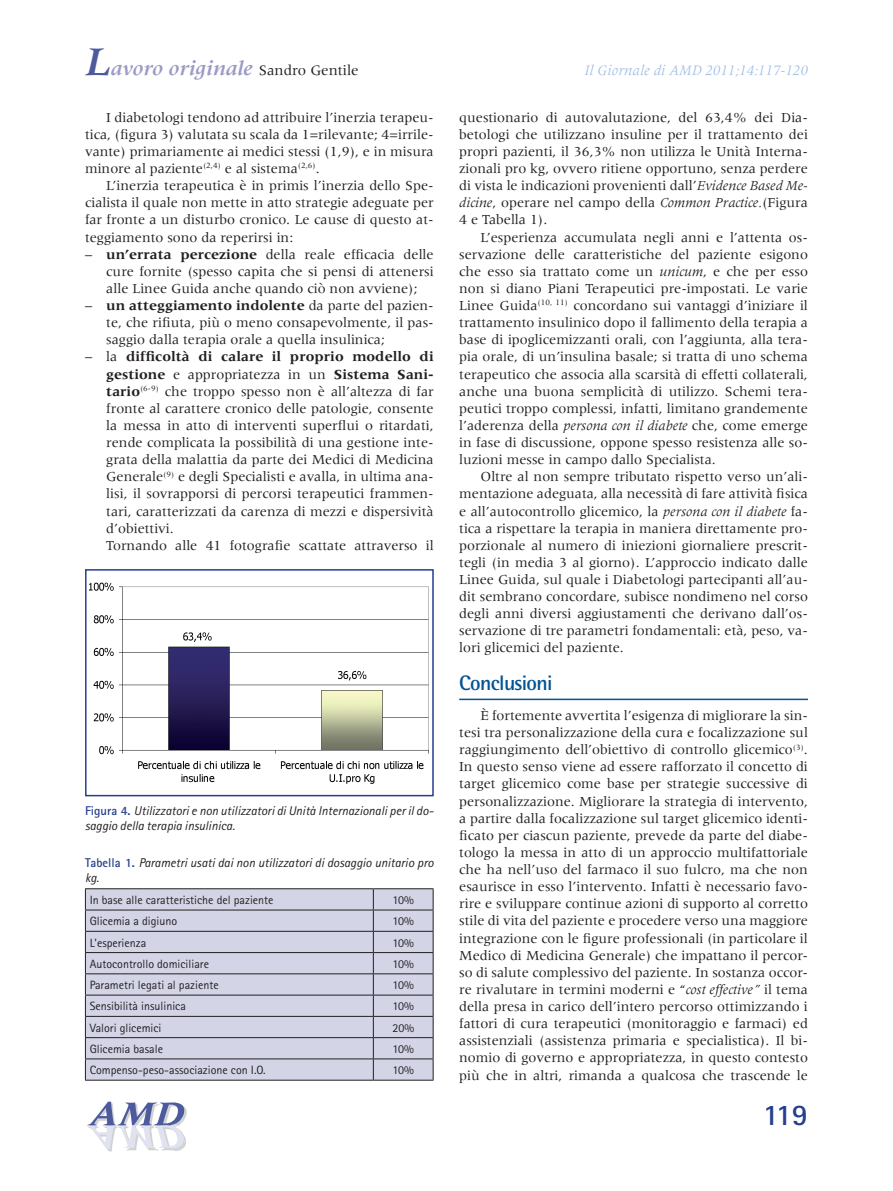
<style>
.page{position:relative;width:893px;height:1191px;background:#fff}
.page>*{position:absolute;margin:0;border:0;box-sizing:border-box;transform-origin:0 0}
.t1{font:700 30px "Rotis Sans Serif";color:#253f8e}
.t2{font:italic 700 21px "Meridien";color:#9b9bc6}
.t3{font:700 21px "Rotis Semi Sans";letter-spacing:-.03em;color:#005495}
.t4{font:italic 15px "Meridien";color:#a1c1e5}
.t5{font:14.25px/17.1px "Meridien";color:#231f20;text-align:justify}
.t6{font:italic 12.75px/15px "Rotis Sans Serif";color:#231f20}
.t7{font:12px "Rotis Sans Serif";color:#231f20}
.s1{font-size:42px;color:#4d5a9e}
.s2{font-weight:400;font-style:normal;font-size:15px;color:#231f20}
.s3{font-weight:700}
.s4{font-weight:700;font-style:normal;color:#253f8e}
.s5{font-style:italic}
</style>
<div class="page">
<img style="left:175px;top:1148px;width:8px;height:3px">
<img style="left:106px;top:1148px;width:69px;height:3px">
<img style="left:87px;top:1101px;width:100px;height:45px">
<img style="left:87px;top:1125px;width:98px;height:23px">
<svg style="left:87px;top:1125px;width:84px;height:1px"></svg>
<hr style="left:459px;top:698px;width:349px;height:2px;background:#005495">
<img style="left:88px;top:582px;width:341px;height:202px">
<div style="left:85px;top:569px;width:349px;height:227px;border:2px solid #253f8e"></div>
<div style="left:86px;top:889px;width:347px;height:190px;background:#d4d4e7"></div>
<hr style="left:85px;top:888px;width:288px;height:1px;background:#231f20">
<hr style="left:373px;top:888px;width:60px;height:1px;background:#231f20">
<hr style="left:85px;top:909px;width:288px;height:1px;background:#231f20">
<hr style="left:373px;top:909px;width:60px;height:1px;background:#231f20">
<hr style="left:85px;top:931px;width:288px;height:1px;background:#231f20">
<hr style="left:373px;top:931px;width:60px;height:1px;background:#231f20">
<hr style="left:85px;top:952px;width:288px;height:1px;background:#231f20">
<hr style="left:373px;top:952px;width:60px;height:1px;background:#231f20">
<hr style="left:85px;top:973px;width:288px;height:1px;background:#231f20">
<hr style="left:373px;top:973px;width:60px;height:1px;background:#231f20">
<hr style="left:85px;top:994px;width:288px;height:1px;background:#231f20">
<hr style="left:373px;top:994px;width:60px;height:1px;background:#231f20">
<hr style="left:85px;top:1016px;width:288px;height:1px;background:#231f20">
<hr style="left:373px;top:1016px;width:60px;height:1px;background:#231f20">
<hr style="left:85px;top:1037px;width:288px;height:1px;background:#231f20">
<hr style="left:373px;top:1037px;width:60px;height:1px;background:#231f20">
<hr style="left:85px;top:1058px;width:288px;height:1px;background:#231f20">
<hr style="left:373px;top:1058px;width:60px;height:1px;background:#231f20">
<hr style="left:85px;top:1079px;width:288px;height:1px;background:#231f20">
<hr style="left:373px;top:1079px;width:60px;height:1px;background:#231f20">
<svg style="left:85px;top:889px;width:1px;height:190px"></svg>
<svg style="left:373px;top:889px;width:1px;height:190px"></svg>
<svg style="left:433px;top:889px;width:1px;height:190px"></svg>
<h2 class="t2" style="left:85px;top:57px;width:275px"><span class="s1">L</span>avoro originale <span class="s2">Sandro Gentile</span></h2>
<p class="t5" style="left:85px;top:109px;width:350px;text-indent:21px">I diabetologi tendono ad attribuire l’inerzia terapeu&shy;tica, (figura 3) valutata su scala da 1=rilevante; 4=irrile&shy;vante) primariamente ai medici stessi (1,9), e in misura minore al paziente<sup>(2,4)</sup> e al sistema<sup>(2,6)</sup>.</p>
<p class="t5" style="left:85px;top:177px;width:350px;text-indent:21px">L’inerzia terapeutica è in primis l’inerzia dello Spe&shy;cialista il quale non mette in atto strategie adeguate per far fronte a un disturbo cronico. Le cause di questo at&shy;teggiamento sono da reperirsi in:</p>
<p class="t5" style="left:106px;top:245px;width:329px;text-indent:-21px">– <span class="s3">un’errata percezione</span> della reale efficacia delle cure fornite (spesso capita che si pensi di attenersi alle Linee Guida anche quando ciò non avviene);</p>
<p class="t5" style="left:106px;top:297px;width:329px;text-indent:-21px">– <span class="s3">un atteggiamento indolente</span> da parte del pazien&shy;te, che rifiuta, più o meno consapevolmente, il pas&shy;saggio dalla terapia orale a quella insulinica;</p>
<p class="t5" style="left:106px;top:348px;width:329px;text-align:left;text-indent:-21px">– la <span class="s3">difficoltà di calare il proprio modello di gestione</span> e appropriatezza in un <span class="s3">Sistema Sani&shy;tario</span><sup>(6-9)</sup> che troppo spesso non è all’altezza di far fronte al carattere cronico delle patologie, consente la messa in atto di interventi superflui o ritardati, rende complicata la possibilità di una gestione inte&shy;grata della malattia da parte dei Medici di Medicina Generale<sup>(9)</sup> e degli Specialisti e avalla, in ultima ana&shy;lisi, il sovrapporsi di percorsi terapeutici frammen&shy;tari, caratterizzati da carenza di mezzi e dispersività d’obiettivi.<br>Tornando alle 41 fotografie scattate attraverso il</p>
<p class="t6" style="left:85px;top:803px;width:350px"><span class="s4">Figura 4.</span> Utilizzatori e non utilizzatori di Unità Internazionali per il do&shy;saggio della terapia insulinica.</p>
<p class="t6" style="left:85px;top:855px;width:350px"><span class="s4">Tabella 1.</span> Parametri usati dai non utilizzatori di dosaggio unitario pro kg.</p>
<p class="t7" style="left:90px;top:893px;width:185px">In base alle caratteristiche del paziente</p>
<p class="t7" style="left:393px;top:893px;width:23px">10%</p>
<p class="t7" style="left:90px;top:914px;width:89px">Glicemia a digiuno</p>
<p class="t7" style="left:393px;top:914px;width:23px">10%</p>
<p class="t7" style="left:90px;top:935px;width:58px">L'esperienza</p>
<p class="t7" style="left:393px;top:935px;width:23px">10%</p>
<p class="t7" style="left:90px;top:956px;width:121px">Autocontrollo domiciliare</p>
<p class="t7" style="left:393px;top:956px;width:23px">10%</p>
<p class="t7" style="left:90px;top:978px;width:131px">Parametri legati al paziente</p>
<p class="t7" style="left:393px;top:978px;width:23px">10%</p>
<p class="t7" style="left:90px;top:999px;width:98px">Sensibilità insulinica</p>
<p class="t7" style="left:393px;top:999px;width:23px">10%</p>
<p class="t7" style="left:90px;top:1020px;width:73px">Valori glicemici</p>
<p class="t7" style="left:392px;top:1020px;width:23px">20%</p>
<p class="t7" style="left:90px;top:1041px;width:75px">Glicemia basale</p>
<p class="t7" style="left:393px;top:1041px;width:23px">10%</p>
<p class="t7" style="left:90px;top:1063px;width:177px">Compenso-peso-associazione con I.O.</p>
<p class="t7" style="left:393px;top:1063px;width:23px">10%</p>
<p class="t4" style="left:585px;top:63px;width:225px">Il Giornale di AMD 2011;14:117-120</p>
<p class="t5" style="left:459px;top:109px;width:350px">questionario di autovalutazione, del 63,4% dei Dia&shy;betologi che utilizzano insuline per il trattamento dei propri pazienti, il 36,3% non utilizza le Unità Interna&shy;zionali pro kg, ovvero ritiene opportuno, senza perdere di vista le indicazioni provenienti dall’<span class="s5">Evidence Based Me&shy;dicine</span>, operare nel campo della <span class="s5">Common Practice.</span>(Figura 4 e Tabella 1).</p>
<p class="t5" style="left:459px;top:228px;width:350px;text-indent:21px">L’esperienza accumulata negli anni e l’attenta os&shy;servazione delle caratteristiche del paziente esigono che esso sia trattato come un <span class="s5">unicum</span>, e che per esso non si diano Piani Terapeutici pre-impostati. Le varie Linee Guida<sup>(10,</sup> <sup>11)</sup> concordano sui vantaggi d’iniziare il trattamento insulinico dopo il fallimento della terapia a base di ipoglicemizzanti orali, con l’aggiunta, alla tera&shy;pia orale, di un’insulina basale; si tratta di uno schema terapeutico che associa alla scarsità di effetti collaterali, anche una buona semplicità di utilizzo. Schemi tera&shy;peutici troppo complessi, infatti, limitano grandemente l’aderenza della <span class="s5">persona con il diabete</span> che, come emerge in fase di discussione, oppone spesso resistenza alle so&shy;luzioni messe in campo dallo Specialista.</p>
<p class="t5" style="left:459px;top:468px;width:350px;text-indent:21px">Oltre al non sempre tributato rispetto verso un’ali&shy;mentazione adeguata, alla necessità di fare attività fisica e all’autocontrollo glicemico, la <span class="s5">persona con il diabete</span> fa&shy;tica a rispettare la terapia in maniera direttamente pro&shy;porzionale al numero di iniezioni giornaliere prescrit&shy;tegli (in media 3 al giorno). L’approccio indicato dalle Linee Guida, sul quale i Diabetologi partecipanti all’au&shy;dit sembrano concordare, subisce nondimeno nel corso degli anni diversi aggiustamenti che derivano dall’os&shy;servazione di tre parametri fondamentali: età, peso, va&shy;lori glicemici del paziente.</p>
<h2 class="t3" style="left:459px;top:670px;width:95px">Conclusioni</h2>
<p class="t5" style="left:459px;top:707px;width:350px;text-indent:21px">È fortemente avvertita l’esigenza di migliorare la sin&shy;tesi tra personalizzazione della cura e focalizzazione sul raggiungimento dell’obiettivo di controllo glicemico<sup>(3)</sup>.<br>In questo senso viene ad essere rafforzato il concetto di target glicemico come base per strategie successive di personalizzazione. Migliorare la strategia di intervento, a partire dalla focalizzazione sul target glicemico identi&shy;ficato per ciascun paziente, prevede da parte del diabe&shy;tologo la messa in atto di un approccio multifattoriale che ha nell’uso del farmaco il suo fulcro, ma che non esaurisce in esso l’intervento. Infatti è necessario favo&shy;rire e sviluppare continue azioni di supporto al corretto stile di vita del paziente e procedere verso una maggiore integrazione con le figure professionali (in particolare il Medico di Medicina Generale) che impattano il percor&shy;so di salute complessivo del paziente. In sostanza occor&shy;re rivalutare in termini moderni e “<span class="s5">cost effective”</span> il tema della presa in carico dell’intero percorso ottimizzando i fattori di cura terapeutici (monitoraggio e farmaci) ed assistenziali (assistenza primaria e specialistica). Il bi&shy;nomio di governo e appropriatezza, in questo contesto più che in altri, rimanda a qualcosa che trascende le</p>
<h1 class="t1" style="left:763px;top:1096px;width:46px">119</h1>
</div>
